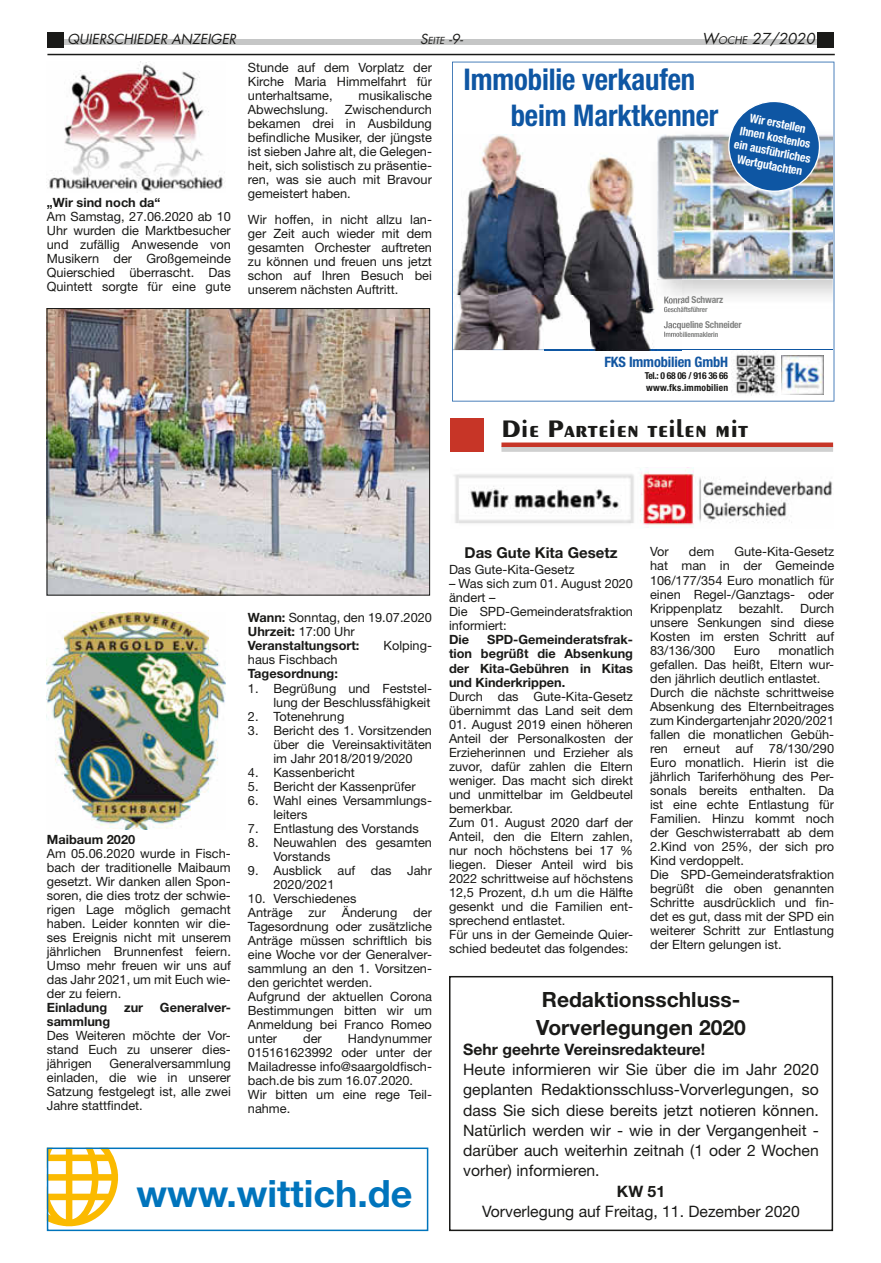
<style>
.page{position:relative;width:881px;height:1263px;background:#fff}
.page>*{position:absolute;margin:0;border:0;box-sizing:border-box;transform-origin:0 0}
.t1{font:37.65px "Helvetica Neue LT Bold 6";color:#0074bc}
.t2{font:700 condensed 29.85px/35.8px "Phfcwy Helvetica Neue";letter-spacing:-.005em;color:#0e56a3;scale:.96 1}
.t3{font:700 25.5px "Peignot";letter-spacing:.01em;color:#1a1a18}
.t4{font:21px/28px "Helvetica Neue LT Bold 6";color:#1a1a18}
.t5{font:15.75px/20.2px "Helvetica Neue LT Roman 8";color:#1a1a18;text-align:justify}
.t6{font:15.75px "Helvetica Neue LT Bold 6";color:#1a1a18}
.t7{font:15px "Helvetica Neue LT Bold 6";color:#1a1a18}
.t8{font:italic 14.7px "Futura LT";color:#1a1a18}
.t9{font:700 condensed 14.4px "Phfcwy Helvetica Neue";letter-spacing:-.01em;color:#1256a1}
.t10{font:italic 13.5px "Futura LT";color:#1a1a18}
.t11{font:12.75px/14.1px "Helvetica Neue LT Roman 8";color:#1a1a18;text-align:justify}
.t12{font:12.75px/14.1px "Helvetica Neue LT Bold 6";color:#1a1a18;text-align:justify}
.t13{font:700 condensed 12px/14.2px "Phfcwy Helvetica Neue";color:#fff;text-align:center}
.t14{font:700 condensed 9.6px/12px "Phfcwy Helvetica Neue";letter-spacing:.02em;color:#1a1a18}
.t15{font:700 condensed 9.6px "Phfcwy Helvetica Neue";letter-spacing:-.02em;color:#838483}
.t16{font:italic 9.45px "Futura LT";color:#1a1a18}
.t17{font:700 condensed 7.2px "Phfcwy Helvetica Neue";letter-spacing:-.02em;color:#838483}
.s1{font-size:13.5px}
.s2{font-size:10.35px}
.s3{font-family:"Helvetica Neue LT Bold 6"}
.s4{font-family:"Helvetica Neue LT Roman 8"}
</style>
<div class="page">
<div style="left:48px;top:39px;width:784px;height:6px;background:#c5c6c6"></div>
<div style="left:47px;top:32px;width:17px;height:16px;background:#1a1a18"></div>
<hr style="left:47px;top:54px;width:787px;height:1px;background:#1a1a18">
<div style="left:817px;top:32px;width:16px;height:16px;background:#1a1a18"></div>
<img style="left:47px;top:62px;width:178px;height:131px">
<img style="left:452px;top:62px;width:382px;height:339px">
<img style="left:49px;top:310px;width:378px;height:283px">
<div style="left:47px;top:308px;width:382px;height:287px;border:1px solid #1a1a18"></div>
<div style="left:449px;top:976px;width:383px;height:255px;border:2px solid #1a1a18"></div>
<img style="left:47px;top:612px;width:178px;height:218px">
<svg style="left:50px;top:1150px;width:68px;height:76px"></svg>
<div style="left:47px;top:1147px;width:381px;height:84px;border:2px solid #0074bc"></div>
<div style="left:501px;top:446px;width:331px;height:6px;background:#cfd0d0"></div>
<div style="left:501px;top:442px;width:331px;height:5px;background:#c73527"></div>
<div style="left:450px;top:418px;width:33px;height:34px;background:#c73527"></div>
<img style="left:454px;top:468px;width:378px;height:60px">
<p class="t10" style="left:68px;top:30px;width:170px">QUIERSCHIEDER ANZEIGER</p>
<p class="t16" style="left:420px;top:34px;width:44px"><span class="s1">S</span>eite <span class="s1">-9-</span></p>
<p class="t8" style="left:701px;top:29px;width:114px">W<span class="s2">oche</span> 27/2020</p>
<p class="t12" style="left:47px;top:195px;width:115px">„Wir sind noch da“</p>
<p class="t11" style="left:47px;top:209px;width:185px">Am Samstag, 27.06.2020 ab 10<br>Uhr wurden die Marktbesucher und zufällig Anwesende von Musikern der Großgemeinde Quierschied überrascht. Das Quintett sorgte für eine gute</p>
<p class="t11" style="left:248px;top:60px;width:185px">Stunde auf dem Vorplatz der Kirche Maria Himmelfahrt für unterhaltsame,</p>
<p class="t11" style="left:358px;top:88px;width:75px">musikalische</p>
<p class="t11" style="left:248px;top:102px;width:82px">Abwechslung.</p>
<p class="t11" style="left:248px;top:102px;width:185px;text-indent:97px">Zwischendurch bekamen drei in Ausbildung befindliche Musiker, der jüngste ist sieben Jahre alt, die Gelegen&shy;heit, sich solistisch zu präsentie&shy;ren, was sie auch mit Bravour gemeistert haben.</p>
<p class="t11" style="left:248px;top:212px;width:185px">Wir hoffen, in nicht allzu lan&shy;ger Zeit auch wieder mit dem gesamten Orchester auftreten zu können und freuen uns jetzt schon auf Ihren Besuch bei unserem nächsten Auftritt.</p>
<h2 class="t2" style="left:510px;top:59px;width:218px;text-indent:-47px">Immobilie verkaufen beim Marktkenner</h2>
<p class="t13" style="left:741px;top:108px;width:79px;rotate:11deg">Wir erstellen<br>Ihnen kostenlos ein ausführliches<br>Wertgutachten</p>
<p class="t15" style="left:663px;top:292px;width:61px">Konrad Schwarz</p>
<p class="t17" style="left:663px;top:304px;width:45px">Geschäftsführer</p>
<p class="t15" style="left:663px;top:317px;width:79px">Jacqueline Schneider</p>
<p class="t17" style="left:663px;top:328px;width:56px">Immobilienmaklerin</p>
<p class="t9" style="left:604px;top:350px;width:125px">FKS Immobilien GmbH</p>
<p class="t14" style="left:644px;top:369px;width:85px">Tel.: 0 68 06 / 916 36 66 www.fks.immobilien</p>
<h3 class="t3" style="left:501px;top:414px;width:248px">Die Parteien teilen mit</h3>
<p class="t12" style="left:47px;top:832px;width:90px">Maibaum 2020</p>
<p class="t11" style="left:47px;top:846px;width:185px">Am 05.06.2020 wurde in Fisch&shy;bach der traditionelle Maibaum gesetzt. Wir danken allen Spon&shy;soren, die dies trotz der schwie&shy;rigen Lage möglich gemacht haben. Leider konnten wir die&shy;ses Ereignis nicht mit unserem jährlichen Brunnenfest feiern.<br>Umso mehr freuen wir uns auf das Jahr 2021, um mit Euch wie&shy;der zu feiern.</p>
<p class="t12" style="left:47px;top:1000px;width:62px">Einladung</p>
<p class="t12" style="left:124px;top:1000px;width:21px">zur</p>
<p class="t12" style="left:160px;top:1000px;width:72px">Generalver-</p>
<p class="t12" style="left:47px;top:1014px;width:65px">sammlung</p>
<p class="t11" style="left:47px;top:1028px;width:185px">Des Weiteren möchte der Vor&shy;stand Euch zu unserer dies&shy;jährigen</p>
<p class="t11" style="left:47px;top:1056px;width:185px;text-indent:63px">Generalversammlung einladen, die wie in unserer Satzung festgelegt ist, alle zwei Jahre stattfindet.</p>
<p class="t11" style="left:248px;top:611px;width:185px"><span class="s3">Wann:</span> Sonntag, den 19.07.2020</p>
<p class="t12" style="left:248px;top:625px;width:113px">Uhrzeit: <span class="s4">17:00 Uhr<br></span>Veranstaltungsort:</p>
<p class="t11" style="left:383px;top:639px;width:50px">Kolping-</p>
<p class="t11" style="left:248px;top:653px;width:91px">haus Fischbach</p>
<p class="t12" style="left:248px;top:667px;width:91px">Tagesordnung:</p>
<p class="t11" style="left:248px;top:681px;width:185px;text-align:right">1. Begrüßung und Feststel&shy;lung der Beschlussfähigkeit</p>
<p class="t11" style="left:248px;top:709px;width:98px">2. Totenehrung</p>
<p class="t11" style="left:273px;top:723px;width:160px;text-indent:-26px">3. Bericht des 1. Vorsitzenden über die Vereinsaktivitäten im Jahr 2018/2019/2020</p>
<p class="t11" style="left:248px;top:765px;width:108px">4. Kassenbericht</p>
<p class="t11" style="left:248px;top:779px;width:169px">5. Bericht der Kassenprüfer</p>
<p class="t11" style="left:273px;top:793px;width:160px;text-indent:-26px">6. Wahl eines Versammlungs&shy;leiters</p>
<p class="t11" style="left:248px;top:821px;width:172px">7. Entlastung des Vorstands</p>
<p class="t11" style="left:273px;top:835px;width:160px;text-indent:-26px">8. Neuwahlen des gesamten<br>Vorstands</p>
<p class="t11" style="left:273px;top:863px;width:160px;text-indent:-26px">9. Ausblick auf das Jahr<br>2020/2021</p>
<p class="t11" style="left:248px;top:891px;width:185px;text-align:left">10. Verschiedenes<br>Anträge zur Änderung der<br>Tagesordnung oder zusätzliche<br>Anträge müssen schriftlich bis eine Woche vor der Generalver&shy;sammlung an den 1. Vorsitzen&shy;den gerichtet werden.<br>Aufgrund der aktuellen Corona<br>Bestimmungen bitten wir um<br>Anmeldung bei Franco Romeo unter</p>
<p class="t11" style="left:248px;top:1031px;width:185px;text-align:left;text-indent:100px">Handynummer<br>015161623992 oder unter der<br>Mailadresse info@saargoldfisch&shy;bach.de bis zum 16.07.2020.<br>Wir bitten um eine rege Teil&shy;nahme.</p>
<p class="t11" style="left:303px;top:1031px;width:20px">der</p>
<h1 class="t1" style="left:136px;top:1170px;width:277px">www.wittich.de</h1>
<p class="t7" style="left:464px;top:543px;width:154px">Das Gute Kita Gesetz</p>
<p class="t11" style="left:449px;top:563px;width:127px">Das Gute-Kita-Gesetz</p>
<p class="t11" style="left:449px;top:577px;width:185px;text-align:left">– Was sich zum 01. August 2020 ändert –<br>Die SPD-Gemeinderatsfraktion informiert:</p>
<p class="t12" style="left:449px;top:633px;width:22px">Die</p>
<p class="t12" style="left:449px;top:633px;width:185px;text-indent:38px">SPD-Gemeinderatsfrak&shy;tion begrüßt die Absenkung der Kita-Gebühren in Kitas und Kinderkrippen.</p>
<p class="t11" style="left:449px;top:689px;width:185px">Durch das Gute-Kita-Gesetz übernimmt das Land seit dem</p>
<p class="t11" style="left:449px;top:717px;width:185px;text-align:left">01. August 2019 einen höheren<br>Anteil der Personalkosten der<br>Erzieherinnen und Erzieher als zuvor, dafür zahlen die Eltern weniger. Das macht sich direkt und unmittelbar im Geldbeutel bemerkbar.<br>Zum 01. August 2020 darf der<br>Anteil, den die Eltern zahlen, nur noch höchstens bei 17 % liegen. Dieser Anteil wird bis<br>2022 schrittweise auf höchstens<br>12,5 Prozent, d.h um die Hälfte gesenkt und die Familien ent&shy;sprechend entlastet.<br>Für uns in der Gemeinde Quier&shy;schied bedeutet das folgendes:</p>
<p class="t11" style="left:649px;top:545px;width:185px;text-indent:84px">Gute-Kita-Gesetz hat man in der Gemeinde 106/177/354 Euro monatlich für einen Regel-/Ganztags- oder Krippenplatz</p>
<p class="t11" style="left:649px;top:545px;width:20px">Vor</p>
<p class="t11" style="left:688px;top:545px;width:27px">dem</p>
<p class="t11" style="left:649px;top:601px;width:185px;text-indent:150px">Durch unsere Senkungen sind diese Kosten im ersten Schritt auf 83/136/300</p>
<p class="t11" style="left:738px;top:601px;width:46px">bezahlt.</p>
<p class="t11" style="left:649px;top:643px;width:185px;text-align:left;text-indent:128px">monatlich gefallen. Das heißt, Eltern wur&shy;den jährlich deutlich entlastet.<br>Durch die nächste schrittweise<br>Absenkung des Elternbeitrages zum Kindergartenjahr 2020/2021 fallen die monatlichen Gebüh&shy;ren erneut auf 78/130/290<br>Euro monatlich. Hierin ist die jährlich Tariferhöhung des Per&shy;sonals bereits enthalten. Da ist eine echte Entlastung für<br>Familien. Hinzu kommt noch der Geschwisterrabatt ab dem<br>2.Kind von 25%, der sich pro<br>Kind verdoppelt.<br>Die SPD-Gemeinderatsfraktion begrüßt die oben genannten<br>Schritte ausdrücklich und fin&shy;det es gut, dass mit der SPD ein weiterer Schritt zur Entlastung der Eltern gelungen ist.</p>
<p class="t11" style="left:733px;top:643px;width:28px">Euro</p>
<h3 class="t4" style="left:536px;top:985px;width:211px">Redaktionsschluss-<br>Vorverlegungen 2020</h3>
<p class="t6" style="left:463px;top:1039px;width:243px">Sehr geehrte Vereinsredakteure!</p>
<p class="t5" style="left:463px;top:1059px;width:357px">Heute informieren wir Sie über die im Jahr 2020 geplanten Redaktionsschluss-Vorverlegungen, so dass Sie sich diese bereits jetzt notieren können.<br>Natürlich werden wir - wie in der Vergangenheit - darüber auch weiterhin zeitnah (1 oder 2 Wochen vorher) informieren.</p>
<p class="t6" style="left:616px;top:1181px;width:50px">KW 51</p>
<p class="t5" style="left:482px;top:1201px;width:319px">Vorverlegung auf Freitag, 11. Dezember 2020</p>
</div>
